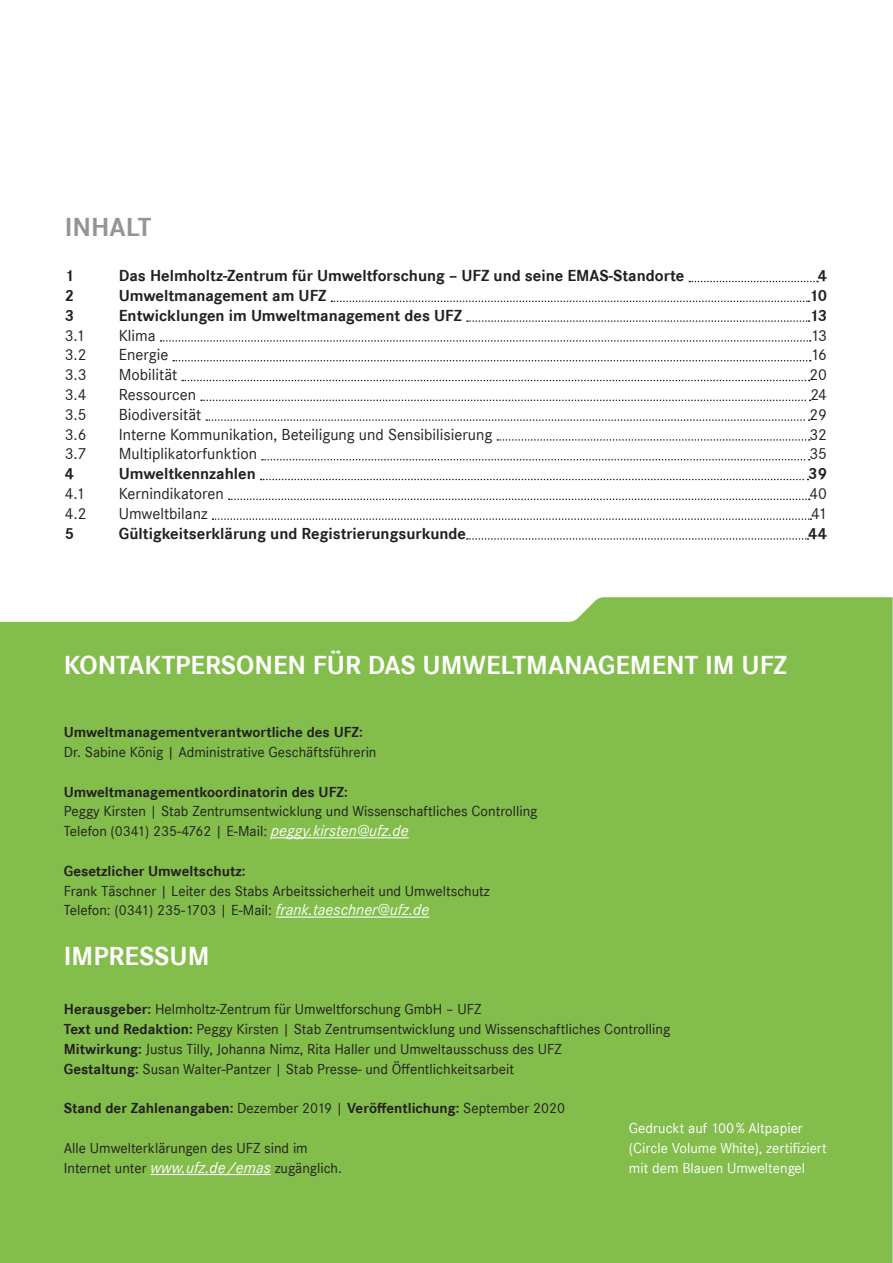
<style>
.page{position:relative;width:893px;height:1263px;background:#fff}
.page>*{position:absolute;margin:0;border:0;box-sizing:border-box;transform-origin:0 0}
.t1{font:700 27px "Corporate S";color:#fff}
.t2{font:700 27px "Corporate S";color:#939598}
.t3{font:700 16.5px "Corporate S";color:#231f20}
.t4{font:16.5px "Corporate S";color:#231f20}
.t5{font:15px/19.8px "Corporate S";color:#231f20}
.t6{font:700 15px "Corporate S";color:#231f20}
.t7{font:15px/19.8px "Corporate S";color:#fff}
.s1{font-style:italic;font-size:16.5px;color:#fff}
.s2{font-weight:700}
.s3{font-weight:400}
</style>
<div class="page">
<div style="left:0;top:597px;width:893px;height:666px;background:#83bd4c"></div>
<hr style="left:271px;top:837px;width:138px;height:1px;background:#fff">
<hr style="left:276px;top:916px;width:153px;height:1px;background:#fff">
<hr style="left:150px;top:1174px;width:121px;height:1px;background:#fff">
<svg style="left:689px;top:281px;width:129px;height:1px"></svg>
<svg style="left:331px;top:301px;width:478px;height:1px"></svg>
<svg style="left:467px;top:320px;width:343px;height:2px"></svg>
<svg style="left:161px;top:340px;width:650px;height:2px"></svg>
<svg style="left:173px;top:360px;width:638px;height:1px"></svg>
<svg style="left:182px;top:380px;width:628px;height:1px"></svg>
<svg style="left:201px;top:400px;width:610px;height:1px"></svg>
<svg style="left:206px;top:419px;width:604px;height:2px"></svg>
<svg style="left:497px;top:439px;width:313px;height:2px"></svg>
<svg style="left:262px;top:459px;width:548px;height:1px"></svg>
<svg style="left:261px;top:479px;width:547px;height:1px"></svg>
<svg style="left:229px;top:499px;width:581px;height:1px"></svg>
<svg style="left:212px;top:518px;width:599px;height:2px"></svg>
<svg style="left:467px;top:538px;width:341px;height:2px"></svg>
<h1 class="t2" style="left:65px;top:211px;width:88px">INHALT</h1>
<p class="t3" style="left:65px;top:266px;width:11px">1</p>
<p class="t3" style="left:119px;top:266px;width:567px">Das Helmholtz-Zentrum für Umweltforschung – UFZ und seine EMAS-Standorte</p>
<p class="t3" style="left:818px;top:266px;width:11px">4</p>
<p class="t3" style="left:65px;top:286px;width:11px">2</p>
<p class="t3" style="left:119px;top:286px;width:209px">Umweltmanagement am UFZ</p>
<p class="t3" style="left:809px;top:286px;width:20px">10</p>
<p class="t3" style="left:65px;top:306px;width:11px">3</p>
<p class="t3" style="left:119px;top:306px;width:345px">Entwicklungen im Umweltmanagement des UFZ</p>
<p class="t3" style="left:809px;top:306px;width:19px">13</p>
<p class="t4" style="left:65px;top:326px;width:22px">3.1</p>
<p class="t4" style="left:119px;top:326px;width:38px">Klima</p>
<p class="t4" style="left:810px;top:326px;width:18px">13</p>
<p class="t4" style="left:65px;top:345px;width:23px">3.2</p>
<p class="t4" style="left:119px;top:345px;width:51px">Energie</p>
<p class="t4" style="left:810px;top:345px;width:18px">16</p>
<p class="t4" style="left:65px;top:365px;width:23px">3.3</p>
<p class="t4" style="left:119px;top:365px;width:60px">Mobilität</p>
<p class="t4" style="left:809px;top:365px;width:19px">20</p>
<p class="t4" style="left:65px;top:385px;width:23px">3.4</p>
<p class="t4" style="left:119px;top:385px;width:79px">Ressourcen</p>
<p class="t4" style="left:810px;top:385px;width:18px">24</p>
<p class="t4" style="left:65px;top:405px;width:23px">3.5</p>
<p class="t4" style="left:119px;top:405px;width:84px">Biodiversität</p>
<p class="t4" style="left:809px;top:405px;width:19px">29</p>
<p class="t4" style="left:65px;top:425px;width:23px">3.6</p>
<p class="t4" style="left:119px;top:425px;width:375px">Interne Kommunikation, Beteiligung und Sensibilisierung</p>
<p class="t4" style="left:809px;top:425px;width:19px">32</p>
<p class="t4" style="left:65px;top:444px;width:23px">3.7</p>
<p class="t4" style="left:119px;top:444px;width:140px">Multiplikatorfunktion</p>
<p class="t4" style="left:809px;top:444px;width:19px">35</p>
<p class="t3" style="left:65px;top:464px;width:11px">4</p>
<p class="t3" style="left:119px;top:464px;width:138px">Umweltkennzahlen</p>
<p class="t3" style="left:808px;top:464px;width:20px">39</p>
<p class="t4" style="left:65px;top:484px;width:22px">4.1</p>
<p class="t4" style="left:119px;top:484px;width:107px">Kernindikatoren</p>
<p class="t4" style="left:809px;top:484px;width:19px">40</p>
<p class="t4" style="left:65px;top:504px;width:23px">4.2</p>
<p class="t4" style="left:119px;top:504px;width:90px">Umweltbilanz</p>
<p class="t4" style="left:811px;top:504px;width:17px">41</p>
<p class="t3" style="left:65px;top:524px;width:11px">5</p>
<p class="t3" style="left:119px;top:524px;width:349px">Gültigkeitserklärung und Registrierungsurkunde</p>
<p class="t3" style="left:808px;top:524px;width:20px">44</p>
<h1 class="t1" style="left:64px;top:650px;width:725px">KONTAKTPERSONEN FÜR DAS UMWELTMANAGEMENT IM UFZ</h1>
<p class="t6" style="left:64px;top:724px;width:301px">Umweltmanagementverantwortliche des UFZ:</p>
<p class="t5" style="left:64px;top:742px;width:314px">Dr. Sabine König | Administrative Geschäftsführerin</p>
<p class="t6" style="left:64px;top:783px;width:286px">Umweltmanagementkoordinatorin des UFZ:</p>
<p class="t5" style="left:64px;top:802px;width:475px">Peggy Kirsten | Stab Zentrumsentwicklung und Wissenschaftliches Controlling<br>Telefon (0341) 235-4762 | E-Mail: <span class="s1">peggy.kirsten@ufz.de</span></p>
<p class="t6" style="left:64px;top:862px;width:183px">Gesetzlicher Umweltschutz:</p>
<p class="t5" style="left:64px;top:881px;width:428px">Frank Täschner | Leiter des Stabs Arbeitssicherheit und Umweltschutz<br>Telefon: (0341) 235-1703 | E-Mail: <span class="s1">frank.taeschner@ufz.de</span></p>
<h1 class="t1" style="left:64px;top:940px;width:147px">IMPRESSUM</h1>
<p class="t5" style="left:64px;top:1000px;width:608px"><span class="s2">Herausgeber:</span> Helmholtz-Zentrum für Umweltforschung GmbH – UFZ<br><span class="s2">Text und Redaktion:</span> Peggy Kirsten | Stab Zentrumsentwicklung und Wissenschaftliches Controlling <span class="s2">Mitwirkung:</span> Justus Tilly, Johanna Nimz, Rita Haller und Umweltausschuss des UFZ<br><span class="s2">Gestaltung:</span> Susan Walter-Pantzer | Stab Presse- und Öffentlichkeitsarbeit</p>
<p class="t6" style="left:64px;top:1100px;width:503px">Stand der Zahlenangaben: <span class="s3">Dezember 2019 |</span> Veröffentlichung: <span class="s3">September 2020</span></p>
<p class="t5" style="left:64px;top:1138px;width:280px">Alle Umwelterklärungen des UFZ sind im<br>Internet unter <span class="s1">www.ufz.de/emas</span> zugänglich.</p>
<p class="t7" style="left:629px;top:1118px;width:199px">Gedruckt auf 100% Altpapier (Circle Volume White), zertifiziert mit dem Blauen Umweltengel</p>
</div>
